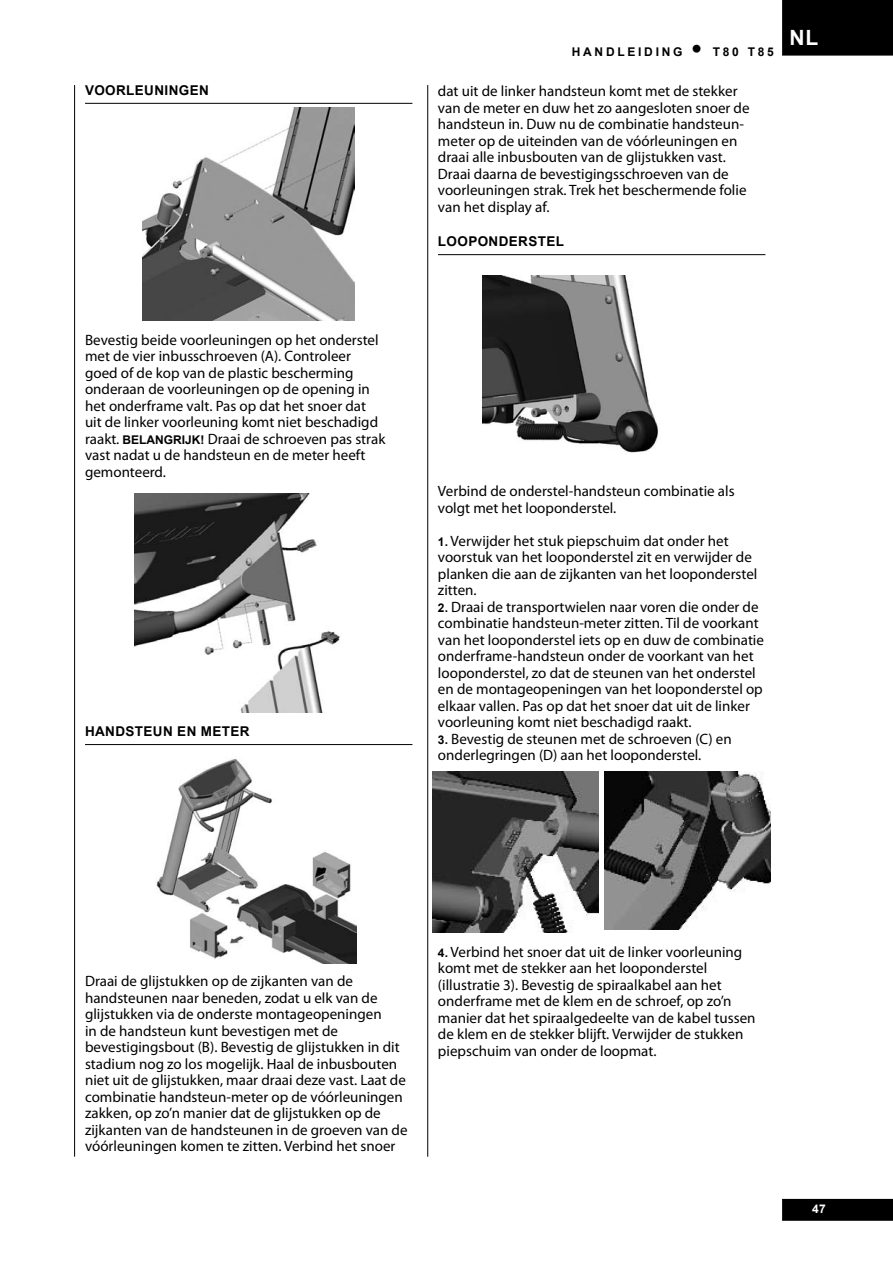
<style>
.page{position:relative;width:893px;height:1263px;background:#fff}
.page>*{position:absolute;margin:0;border:0;box-sizing:border-box;transform-origin:0 0}
.t1{font:700 21px "Arial";color:#fff}
.t2{font:15px/16.5px "Myriad Pro";color:#000}
.t3{font:700 13.5px "Arial";letter-spacing:.03em;color:#000}
.t4{font:700 12px "Arial";letter-spacing:.365em;color:#000}
.t5{font:700 12px "Arial";color:#fff}
.s1{font-family:"Arial";font-weight:700;font-size:12px}
.s2{font-weight:400;font-size:31.5px}
</style>
<div class="page">
<hr style="left:74px;top:85px;width:1px;height:1072px;background:#000">
<hr style="left:427px;top:85px;width:1px;height:1072px;background:#000">
<div style="left:782px;top:0;width:111px;height:55px;background:#000"></div>
<div style="left:782px;top:1199px;width:111px;height:21px;background:#000"></div>
<hr style="left:85px;top:103px;width:327px;height:1px;background:#000">
<hr style="left:85px;top:744px;width:327px;height:1px;background:#000">
<img style="left:142px;top:107px;width:213px;height:213px">
<img style="left:135px;top:493px;width:205px;height:219px">
<img style="left:156px;top:759px;width:201px;height:204px">
<hr style="left:438px;top:254px;width:327px;height:1px;background:#000">
<img style="left:482px;top:276px;width:176px;height:177px">
<img style="left:433px;top:771px;width:165px;height:162px">
<img style="left:605px;top:771px;width:166px;height:158px">
<p class="t3" style="left:85px;top:81px;width:125px">VOORLEUNINGEN</p>
<p class="t2" style="left:85px;top:331px;width:302px">Bevestig beide voorleuningen op het onderstel met de vier inbusschroeven (A). Controleer goed of de kop van de plastic bescherming onderaan de voorleuningen op de opening in het onderframe valt. Pas op dat het snoer dat uit de linker voorleuning komt niet beschadigd raakt. <span class="s1">BELANGRIJK!</span> Draai de schroeven pas strak vast nadat u de handsteun en de meter heeft gemonteerd.</p>
<p class="t3" style="left:85px;top:722px;width:166px">HANDSTEUN EN METER</p>
<p class="t4" style="left:572px;top:43px;width:11px">HANDLEIDING</p>
<p class="t4" style="left:691px;top:43px;width:84px"><span class="s2">•</span> T80 T85</p>
<p class="t2" style="left:438px;top:83px;width:313px">dat uit de linker handsteun komt met de stekker van de meter en duw het zo aangesloten snoer de handsteun in. Duw nu de combinatie handsteun&shy;meter op de uiteinden van de vóórleuningen en draai alle inbusbouten van de glijstukken vast.<br>Draai daarna de bevestigingsschroeven van de voorleuningen strak. Trek het beschermende folie van het display af.</p>
<p class="t3" style="left:438px;top:233px;width:128px">LOOPONDERSTEL</p>
<h1 class="t1" style="left:790px;top:23px;width:30px">NL</h1>
<p class="t2" style="left:438px;top:483px;width:298px">Verbind de onderstel-handsteun combinatie als volgt met het looponderstel.</p>
<p class="t2" style="left:438px;top:532px;width:321px"><span class="s1">1.</span> Verwijder het stuk piepschuim dat onder het voorstuk van het looponderstel zit en verwijder de planken die aan de zijkanten van het looponderstel zitten.</p>
<p class="t2" style="left:438px;top:598px;width:327px"><span class="s1">2.</span> Draai de transportwielen naar voren die onder de combinatie handsteun-meter zitten. Til de voorkant van het looponderstel iets op en duw de combinatie onderframe-handsteun onder de voorkant van het looponderstel, zo dat de steunen van het onderstel en de montageopeningen van het looponderstel op elkaar vallen. Pas op dat het snoer dat uit de linker voorleuning komt niet beschadigd raakt.</p>
<p class="t2" style="left:438px;top:730px;width:295px"><span class="s1">3.</span> Bevestig de steunen met de schroeven (C) en onderlegringen (D) aan het looponderstel.</p>
<p class="t2" style="left:85px;top:972px;width:324px">Draai de glijstukken op de zijkanten van de handsteunen naar beneden, zodat u elk van de glijstukken via de onderste montageopeningen<br>in de handsteun kunt bevestigen met de bevestigingsbout (B). Bevestig de glijstukken in dit stadium nog zo los mogelijk. Haal de inbusbouten niet uit de glijstukken, maar draai deze vast. Laat de combinatie handsteun-meter op de vóórleuningen zakken, op zo’n manier dat de glijstukken op de zijkanten van de handsteunen in de groeven van de vóórleuningen komen te zitten. Verbind het snoer</p>
<p class="t2" style="left:438px;top:943px;width:319px"><span class="s1">4.</span> Verbind het snoer dat uit de linker voorleuning komt met de stekker aan het looponderstel (illustratie 3). Bevestig de spiraalkabel aan het onderframe met de klem en de schroef, op zo’n manier dat het spiraalgedeelte van de kabel tussen de klem en de stekker blijft. Verwijder de stukken piepschuim van onder de loopmat.</p>
<p class="t5" style="left:812px;top:1201px;width:15px">47</p>
</div>
